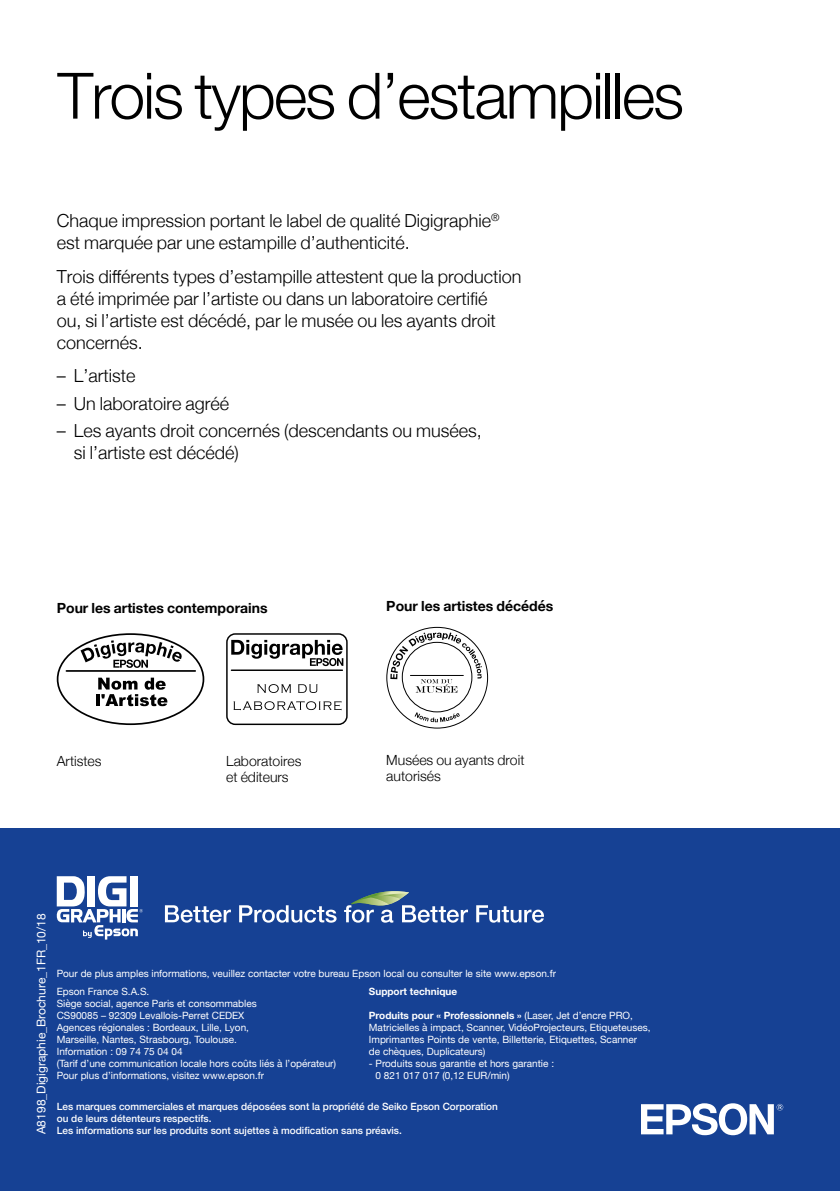
<style>
.page{position:relative;width:840px;height:1191px;background:#fff}
.page>*{position:absolute;margin:0;border:0;box-sizing:border-box;transform-origin:0 0}
.t1{font:300 64px "Helvetica Neue";letter-spacing:-.03em;color:#000}
.t2{font:300 18px/22px "Helvetica Neue";color:#000}
.t3{font:300 14px/16px "Helvetica Neue";color:#000}
.t4{font:700 14px "Helvetica Neue";color:#000}
.t5{font:12px "Helvetica Neue";color:#fff}
.t6{font:10px/12px "Helvetica Neue";color:#fff}
.t7{font:500 10px/12px "Helvetica Neue";color:#fff}
.t8{font:700 10px "Helvetica Neue";color:#fff}
.s1{font-weight:700}
</style>
<div class="page">
<div style="left:0;top:828px;width:839px;height:363px;background:#164194"></div>
<svg style="left:641px;top:1103px;width:141px;height:32px"></svg>
<div style="left:57px;top:633px;width:147px;height:92px;border:2px solid #000;border-radius:50%"></div>
<svg style="left:80px;top:640px;width:102px;height:28px"></svg>
<hr style="left:66px;top:670px;width:129px;height:2px;background:#000">
<hr style="left:96px;top:694px;width:4px;height:12px;background:#000">
<svg style="left:98px;top:677px;width:69px;height:29px"></svg>
<hr style="left:231px;top:669px;width:111px;height:2px;background:#000">
<div style="left:226px;top:633px;width:121px;height:92px;border:1px solid #000;border-radius:8px"></div>
<svg style="left:231px;top:640px;width:112px;height:26px"></svg>
<svg style="left:257px;top:684px;width:34px;height:9px"></svg>
<svg style="left:298px;top:684px;width:19px;height:9px"></svg>
<svg style="left:233px;top:701px;width:108px;height:9px"></svg>
<svg style="left:386px;top:627px;width:102px;height:101px"></svg>
<svg style="left:165px;top:905px;width:66px;height:17px"></svg>
<svg style="left:239px;top:905px;width:97px;height:17px"></svg>
<svg style="left:344px;top:891px;width:123px;height:31px"></svg>
<svg style="left:476px;top:905px;width:68px;height:17px"></svg>
<svg style="left:57px;top:876px;width:86px;height:63px"></svg>
<h1 class="t1" style="left:57px;top:44px;width:627px">Trois types d’estampilles</h1>
<h2 class="t2" style="left:57px;top:208px;width:444px">Chaque impression portant le label de qualité Digigraphie<sup>® </sup>est marquée par une estampille d’authenticité.</h2>
<h2 class="t2" style="left:57px;top:264px;width:466px">Trois différents types d’estampille attestent que la production a été imprimée par l’artiste ou dans un laboratoire certifié<br>ou, si l’artiste est décédé, par le musée ou les ayants droit concernés.</h2>
<h2 class="t2" style="left:57px;top:363px;width:80px">– L’artiste</h2>
<h2 class="t2" style="left:57px;top:391px;width:174px">– Un laboratoire agréé</h2>
<h2 class="t2" style="left:74px;top:418px;width:409px;text-indent:-17px">– Les ayants droit concernés (descendants ou musées, si l’artiste est décédé)</h2>
<h3 class="t4" style="left:57px;top:596px;width:212px">Pour les artistes contemporains</h3>
<h3 class="t4" style="left:386px;top:595px;width:168px">Pour les artistes décédés</h3>
<h3 class="t3" style="left:57px;top:752px;width:46px">Artistes</h3>
<h3 class="t3" style="left:226px;top:752px;width:77px">Laboratoires et éditeurs</h3>
<h3 class="t3" style="left:386px;top:751px;width:140px">Musées ou ayants droit autorisés</h3>
<p class="t5" style="left:33px;top:1134px;width:222px;rotate:-90deg">A8198_Digigraphie_Brochure_1FR_10/18</p>
<p class="t6" style="left:57px;top:967px;width:500px">Pour de plus amples informations, veuillez contacter votre bureau Epson local ou consulter le site www.epson.fr</p>
<p class="t6" style="left:57px;top:986px;width:281px">Epson France S.A.S.<br>Siège social, agence Paris et consommables<br>CS90085 – 92309 Levallois-Perret CEDEX<br>Agences régionales : Bordeaux, Lille, Lyon,<br>Marseille, Nantes, Strasbourg, Toulouse.<br>Information : 09 74 75 04 04<br>(Tarif d’une communication locale hors coûts liés à l’opérateur)<br>Pour plus d’informations, visitez www.epson.fr</p>
<p class="t8" style="left:369px;top:983px;width:90px">Support technique</p>
<p class="t6" style="left:369px;top:1010px;width:283px"><span class="s1">Produits pour « Professionnels »</span> (Laser, Jet d’encre PRO, Matricielles à impact, Scanner, VidéoProjecteurs, Etiqueteuses, Imprimantes Points de vente, Billetterie, Etiquettes, Scanner de chèques, Duplicateurs)</p>
<p class="t6" style="left:375px;top:1058px;width:180px;text-indent:-7px">- Produits sous garantie et hors garantie :<br>0 821 017 017 (0,12 EUR/min)</p>
<p class="t7" style="left:57px;top:1099px;width:442px">Les marques commerciales et marques déposées sont la propriété de Seiko Epson Corporation ou de leurs détenteurs respectifs.<br>Les informations sur les produits sont sujettes à modification sans préavis.</p>
</div>
